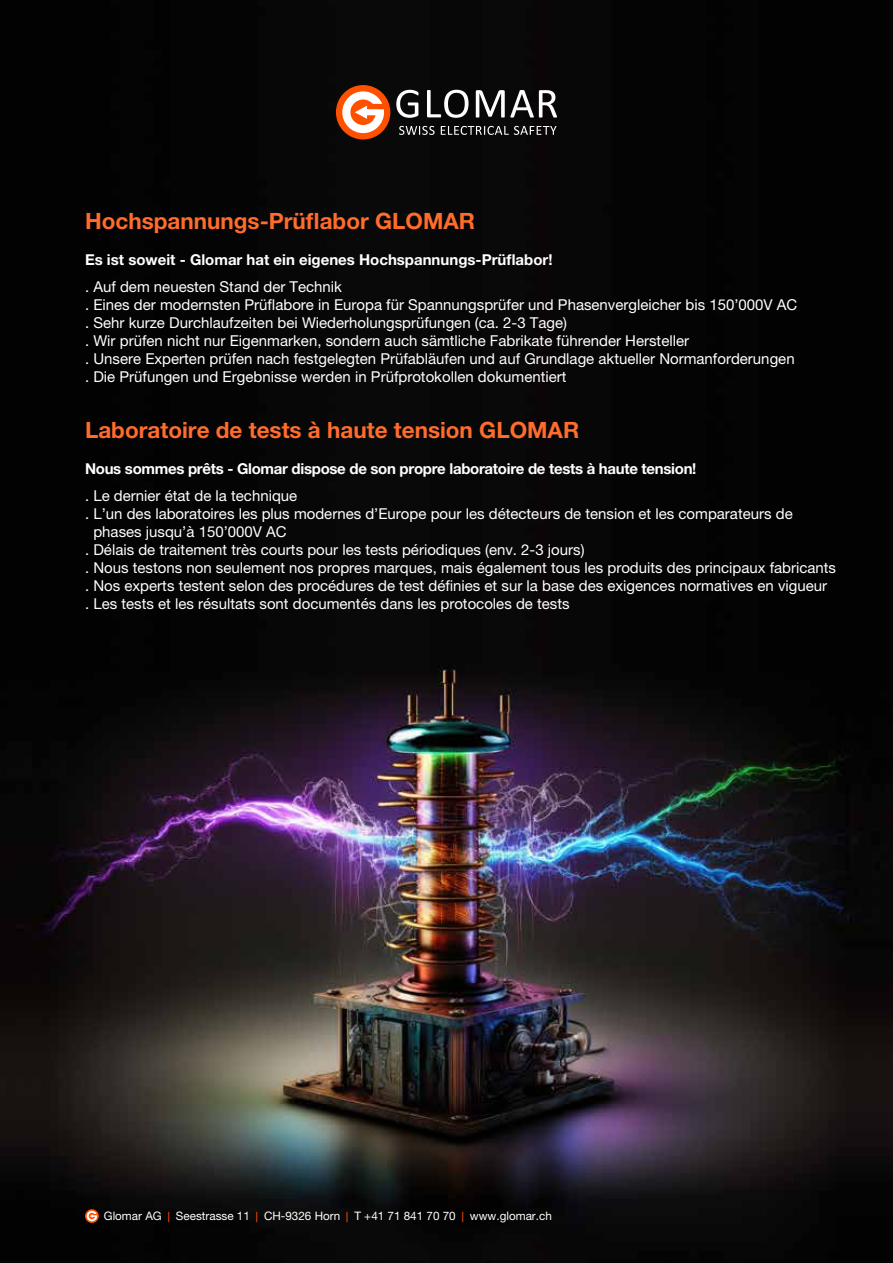
<style>
.page{position:relative;width:893px;height:1263px;background:#fff}
.page>*{position:absolute;margin:0;border:0;box-sizing:border-box;transform-origin:0 0}
.t1{font:700 22.5px "Helvetica Neue LT Pro";color:#ff6c2c}
.t2{font:15px/18px "Helvetica Neue LT Pro";color:#fff}
.t3{font:700 15px "Helvetica Neue LT Pro";letter-spacing:-.02em;color:#fff}
.t4{font:700 15px "Helvetica Neue LT Pro";color:#fff}
.t5{font:11.7px "Helvetica Neue LT Pro";color:#fff}
.s1{font-family:"Calibri";color:#ff5000}
</style>
<div class="page">
<img style="left:0;top:0;width:893px;height:1263px">
<svg style="left:396px;top:90px;width:22px;height:28px"></svg>
<svg style="left:427px;top:90px;width:42px;height:28px"></svg>
<svg style="left:476px;top:90px;width:81px;height:28px"></svg>
<svg style="left:399px;top:126px;width:36px;height:9px"></svg>
<svg style="left:441px;top:126px;width:115px;height:9px"></svg>
<div style="left:336px;top:85px;width:54px;height:54px;background:#ff5000;border-radius:50%"></div>
<svg style="left:342px;top:91px;width:42px;height:42px"></svg>
<svg style="left:85px;top:1209px;width:14px;height:14px"></svg>
<svg style="left:87px;top:1211px;width:10px;height:10px"></svg>
<h1 class="t1" style="left:85px;top:207px;width:392px">Hochspannungs-Prüflabor GLOMAR</h1>
<p class="t4" style="left:85px;top:250px;width:469px">Es ist soweit - Glomar hat ein eigenes Hochspannungs-Prüflabor!</p>
<p class="t2" style="left:85px;top:277px;width:714px">. Auf dem neuesten Stand der Technik<br>. Eines der modernsten Prüflabore in Europa für Spannungsprüfer und Phasenvergleicher bis 150’000V AC . Sehr kurze Durchlaufzeiten bei Wiederholungsprüfungen (ca. 2-3 Tage)<br>. Wir prüfen nicht nur Eigenmarken, sondern auch sämtliche Fabrikate führender Hersteller<br>. Unsere Experten prüfen nach festgelegten Prüfabläufen und auf Grundlage aktueller Normanforderungen . Die Prüfungen und Ergebnisse werden in Prüfprotokollen dokumentiert</p>
<h1 class="t1" style="left:85px;top:416px;width:496px">Laboratoire de tests à haute tension GLOMAR</h1>
<p class="t3" style="left:85px;top:459px;width:613px">Nous sommes prêts - Glomar dispose de son propre laboratoire de tests à haute tension!</p>
<p class="t2" style="left:85px;top:486px;width:214px">. Le dernier état de la technique</p>
<p class="t2" style="left:85px;top:504px;width:709px">. L’un des laboratoires les plus modernes d’Europe pour les détecteurs de tension et les comparateurs de</p>
<p class="t2" style="left:93px;top:522px;width:195px">phases jusqu’à 150’000V AC</p>
<p class="t2" style="left:85px;top:540px;width:501px">. Délais de traitement très courts pour les tests périodiques (env. 2-3 jours)</p>
<p class="t2" style="left:85px;top:558px;width:753px">. Nous testons non seulement nos propres marques, mais également tous les produits des principaux fabricants</p>
<p class="t2" style="left:85px;top:576px;width:744px">. Nos experts testent selon des procédures de test définies et sur la base des exigences normatives en vigueur</p>
<p class="t2" style="left:85px;top:594px;width:486px">. Les tests et les résultats sont documentés dans les protocoles de tests</p>
<p class="t5" style="left:104px;top:1209px;width:450px">Glomar AG <span class="s1">|</span> Seestrasse 11 <span class="s1">|</span> CH-9326 Horn <span class="s1">|</span> T +41 71 841 70 70 <span class="s1">|</span> www.glomar.ch</p>
</div>
